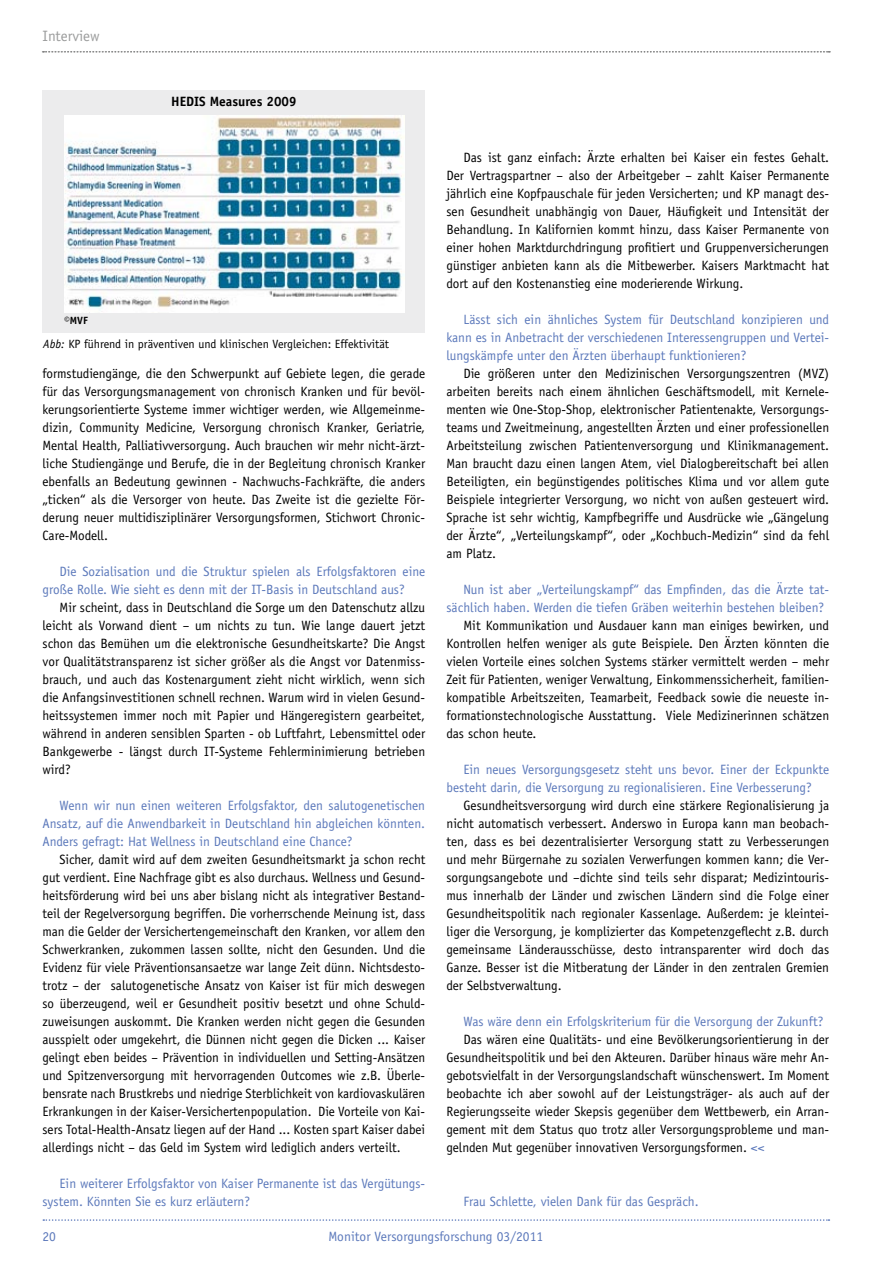
<style>
.page{position:relative;width:893px;height:1263px;background:#fff}
.page>*{position:absolute;margin:0;border:0;box-sizing:border-box;transform-origin:0 0}
.t1{font:15px "Officina Sans";color:#9c9d9d}
.t2{font:13.5px/18px "Officina Sans";color:#000;text-align:justify}
.t3{font:13.5px/18px "Officina Sans";color:#5c79bb}
.t4{font:700 13.5px "Officina Sans";color:#000}
.t5{font:12px "Officina Sans";color:#000}
.t6{font:700 10.5px "Officina Sans";color:#000}
.s1{font-style:italic}
.s2{color:#5c79bb}
</style>
<div class="page">
<svg style="left:43px;top:1219px;width:786px;height:2px"></svg>
<svg style="left:43px;top:51px;width:787px;height:2px"></svg>
<div style="left:43px;top:90px;width:382px;height:242px;background:#ececed"></div>
<img style="left:64px;top:115px;width:340px;height:198px">
<p class="t1" style="left:43px;top:27px;width:58px">Interview</p>
<p class="t4" style="left:171px;top:93px;width:127px">HEDIS Measures 2009</p>
<p class="t6" style="left:64px;top:314px;width:25px">©MVF</p>
<p class="t5" style="left:43px;top:337px;width:347px"><span class="s1">Abb:</span> KP führend in präventiven und klinischen Vergleichen: Effektivität</p>
<p class="t2" style="left:43px;top:364px;width:384px">formstudiengänge, die den Schwerpunkt auf Gebiete legen, die gerade für das Versorgungsmanagement von chronisch Kranken und für bevöl&shy;kerungsorientierte Systeme immer wichtiger werden, wie Allgemeinme&shy;dizin, Community Medicine, Versorgung chronisch Kranker, Geriatrie, Mental Health, Palliativversorgung. Auch brauchen wir mehr nicht-ärzt&shy;liche Studiengänge und Berufe, die in der Begleitung chronisch Kranker ebenfalls an Bedeutung gewinnen - Nachwuchs-Fachkräfte, die anders „ticken“ als die Versorger von heute. Das Zweite ist die gezielte För&shy;derung neuer multidisziplinärer Versorgungsformen, Stichwort Chronic-Care-Modell.</p>
<p class="t3" style="left:43px;top:562px;width:384px;text-indent:17px">Die Sozialisation und die Struktur spielen als Erfolgsfaktoren eine große Rolle. Wie sieht es denn mit der IT-Basis in Deutschland aus?</p>
<p class="t2" style="left:43px;top:598px;width:384px;text-indent:17px">Mir scheint, dass in Deutschland die Sorge um den Datenschutz allzu leicht als Vorwand dient – um nichts zu tun. Wie lange dauert jetzt schon das Bemühen um die elektronische Gesundheitskarte? Die Angst vor Qualitätstransparenz ist sicher größer als die Angst vor Datenmiss&shy;brauch, und auch das Kostenargument zieht nicht wirklich, wenn sich die Anfangsinvestitionen schnell rechnen. Warum wird in vielen Gesund&shy;heitssystemen immer noch mit Papier und Hängeregistern gearbeitet, während in anderen sensiblen Sparten - ob Luftfahrt, Lebensmittel oder Bankgewerbe - längst durch IT-Systeme Fehlerminimierung betrieben wird?</p>
<p class="t3" style="left:43px;top:796px;width:384px;text-align:justify;text-indent:17px">Wenn wir nun einen weiteren Erfolgsfaktor, den salutogenetischen Ansatz, auf die Anwendbarkeit in Deutschland hin abgleichen könnten.<br>Anders gefragt: Hat Wellness in Deutschland eine Chance?</p>
<p class="t2" style="left:43px;top:850px;width:384px;text-indent:17px">Sicher, damit wird auf dem zweiten Gesundheitsmarkt ja schon recht gut verdient. Eine Nachfrage gibt es also durchaus. Wellness und Gesund&shy;heitsförderung wird bei uns aber bislang nicht als integrativer Bestand&shy;teil der Regelversorgung begriffen. Die vorherrschende Meinung ist, dass man die Gelder der Versichertengemeinschaft den Kranken, vor allem den Schwerkranken, zukommen lassen sollte, nicht den Gesunden. Und die Evidenz für viele Präventionsansaetze war lange Zeit dünn. Nichtsdesto&shy;trotz – der salutogenetische Ansatz von Kaiser ist für mich deswegen so überzeugend, weil er Gesundheit positiv besetzt und ohne Schuld&shy;zuweisungen auskommt. Die Kranken werden nicht gegen die Gesunden ausspielt oder umgekehrt, die Dünnen nicht gegen die Dicken ... Kaiser gelingt eben beides – Prävention in individuellen und Setting-Ansätzen und Spitzenversorgung mit hervorragenden Outcomes wie z.B. Überle&shy;bensrate nach Brustkrebs und niedrige Sterblichkeit von kardiovaskulären Erkrankungen in der Kaiser-Versichertenpopulation. Die Vorteile von Kai&shy;sers Total-Health-Ansatz liegen auf der Hand ... Kosten spart Kaiser dabei allerdings nicht – das Geld im System wird lediglich anders verteilt.</p>
<p class="t3" style="left:43px;top:1174px;width:384px;text-indent:17px">Ein weiterer Erfolgsfaktor von Kaiser Permanente ist das Vergütungs&shy;system. Könnten Sie es kurz erläutern?</p>
<p class="t2" style="left:446px;top:148px;width:384px;text-indent:17px">Das ist ganz einfach: Ärzte erhalten bei Kaiser ein festes Gehalt.<br>Der Vertragspartner – also der Arbeitgeber – zahlt Kaiser Permanente jährlich eine Kopfpauschale für jeden Versicherten; und KP managt des&shy;sen Gesundheit unabhängig von Dauer, Häufigkeit und Intensität der Behandlung. In Kalifornien kommt hinzu, dass Kaiser Permanente von einer hohen Marktdurchdringung profitiert und Gruppenversicherungen günstiger anbieten kann als die Mitbewerber. Kaisers Marktmacht hat dort auf den Kostenanstieg eine moderierende Wirkung.</p>
<p class="t3" style="left:446px;top:310px;width:384px;text-align:justify;text-indent:17px">Lässt sich ein ähnliches System für Deutschland konzipieren und kann es in Anbetracht der verschiedenen Interessengruppen und Vertei&shy;lungskämpfe unter den Ärzten überhaupt funktionieren?</p>
<p class="t2" style="left:446px;top:364px;width:384px;text-indent:17px">Die größeren unter den Medizinischen Versorgungszentren (MVZ) arbeiten bereits nach einem ähnlichen Geschäftsmodell, mit Kernele&shy;menten wie One-Stop-Shop, elektronischer Patientenakte, Versorgungs&shy;teams und Zweitmeinung, angestellten Ärzten und einer professionellen Arbeitsteilung zwischen Patientenversorgung und Klinikmanagement.<br>Man braucht dazu einen langen Atem, viel Dialogbereitschaft bei allen Beteiligten, ein begünstigendes politisches Klima und vor allem gute Beispiele integrierter Versorgung, wo nicht von außen gesteuert wird.<br>Sprache ist sehr wichtig, Kampfbegriffe und Ausdrücke wie „Gängelung der Ärzte“, „Verteilungskampf“, oder „Kochbuch-Medizin“ sind da fehl am Platz.</p>
<p class="t3" style="left:446px;top:580px;width:384px;text-indent:17px">Nun ist aber „Verteilungskampf“ das Empfinden, das die Ärzte tat&shy;sächlich haben. Werden die tiefen Gräben weiterhin bestehen bleiben?</p>
<p class="t2" style="left:446px;top:616px;width:384px;text-indent:17px">Mit Kommunikation und Ausdauer kann man einiges bewirken, und Kontrollen helfen weniger als gute Beispiele. Den Ärzten könnten die vielen Vorteile eines solchen Systems stärker vermittelt werden – mehr Zeit für Patienten, weniger Verwaltung, Einkommenssicherheit, familien&shy;kompatible Arbeitszeiten, Teamarbeit, Feedback sowie die neueste in&shy;formationstechnologische Ausstattung. Viele Medizinerinnen schätzen das schon heute.</p>
<p class="t3" style="left:446px;top:760px;width:384px;text-indent:17px">Ein neues Versorgungsgesetz steht uns bevor. Einer der Eckpunkte besteht darin, die Versorgung zu regionalisieren. Eine Verbesserung?</p>
<p class="t2" style="left:446px;top:796px;width:384px;text-indent:17px">Gesundheitsversorgung wird durch eine stärkere Regionalisierung ja nicht automatisch verbessert. Anderswo in Europa kann man beobach&shy;ten, dass es bei dezentralisierter Versorgung statt zu Verbesserungen und mehr Bürgernahe zu sozialen Verwerfungen kommen kann; die Ver&shy;sorgungsangebote und –dichte sind teils sehr disparat; Medizintouris&shy;mus innerhalb der Länder und zwischen Ländern sind die Folge einer Gesundheitspolitik nach regionaler Kassenlage. Außerdem: je kleintei&shy;liger die Versorgung, je komplizierter das Kompetenzgeflecht z.B. durch gemeinsame Länderausschüsse, desto intransparenter wird doch das Ganze. Besser ist die Mitberatung der Länder in den zentralen Gremien der Selbstverwaltung.</p>
<p class="t3" style="left:463px;top:1012px;width:361px">Was wäre denn ein Erfolgskriterium für die Versorgung der Zukunft?</p>
<p class="t2" style="left:446px;top:1030px;width:384px;text-indent:17px">Das wären eine Qualitäts- und eine Bevölkerungsorientierung in der Gesundheitspolitik und bei den Akteuren. Darüber hinaus wäre mehr An&shy;gebotsvielfalt in der Versorgungslandschaft wünschenswert. Im Moment beobachte ich aber sowohl auf der Leistungsträger- als auch auf der Regierungsseite wieder Skepsis gegenüber dem Wettbewerb, ein Arran&shy;gement mit dem Status quo trotz aller Versorgungsprobleme und man&shy;gelnden Mut gegenüber innovativen Versorgungsformen. <span class="s2">&lt;&lt;</span></p>
<p class="t3" style="left:463px;top:1192px;width:237px">Frau Schlette, vielen Dank für das Gespräch.</p>
<p class="t3" style="left:43px;top:1227px;width:15px">20</p>
<p class="t3" style="left:329px;top:1227px;width:216px">Monitor Versorgungsforschung 03/2011</p>
</div>
